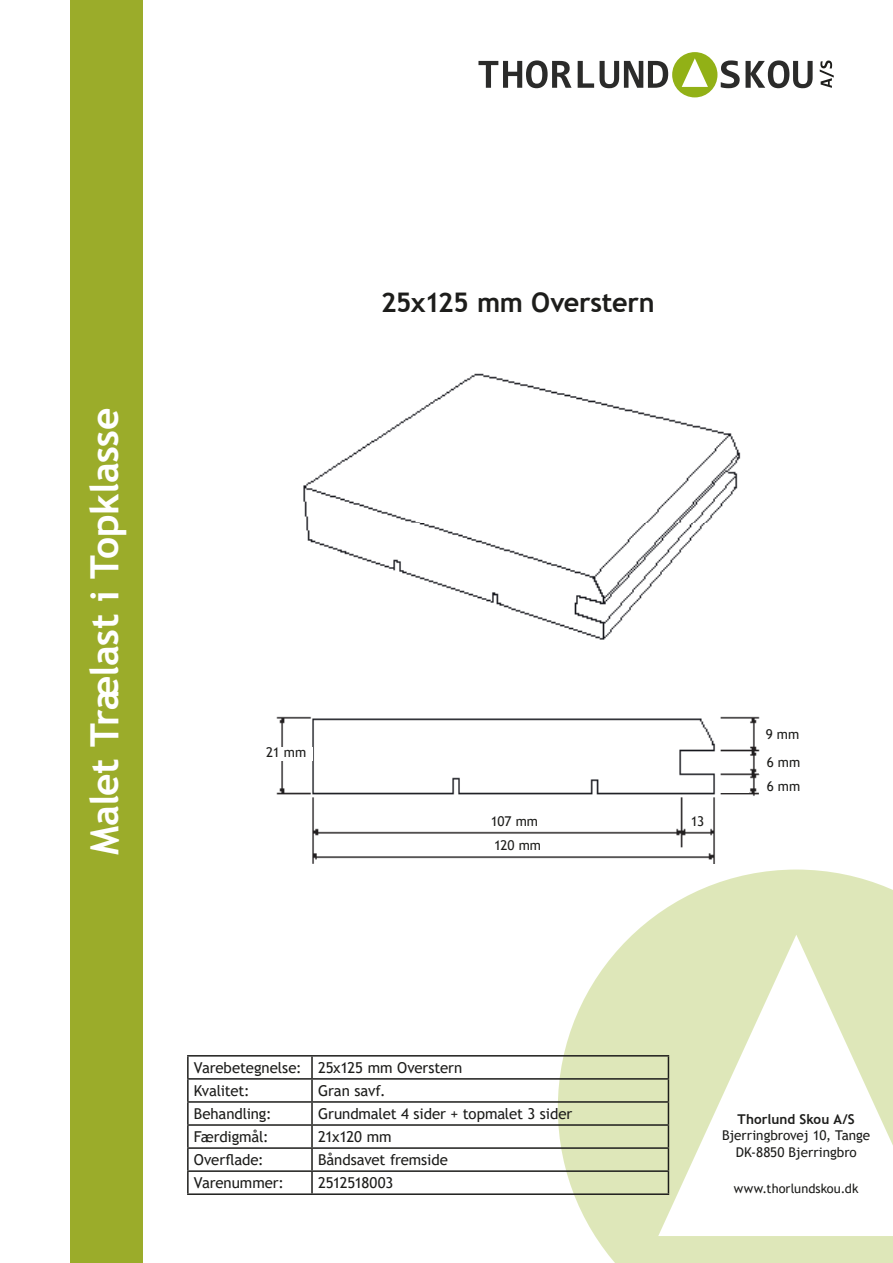
<style>
.page{position:relative;width:893px;height:1263px;background:#fff}
.page>*{position:absolute;margin:0;border:0;box-sizing:border-box;transform-origin:0 0}
.t1{font:700 39px "Trebuchet MS";letter-spacing:-.015em;color:#fff}
.Profil_navn{font:700 27px "Trebuchet MS";letter-spacing:-.01em;color:#1d1d1b}
.Profil_info{font:15px "Trebuchet MS";letter-spacing:-.01em;color:#1d1d1b}
.Profil_info-2{font:15px "Trebuchet MS";letter-spacing:-.03em;color:#1d1d1b}
.Profil_info-3{font:13.5px/16.2px "Trebuchet MS";color:#1d1d1b;text-align:center}
.t2{font:700 13.5px "Trebuchet MS";letter-spacing:.005em;color:#1d1d1b}
.t3{font:12.75px "Trebuchet MS";letter-spacing:.005em;color:#1d1d1b}
</style>
<div class="page">
<svg style="left:558px;top:869px;width:335px;height:394px;fill:#dee7b9"></svg>
<svg style="left:658px;top:935px;width:235px;height:301px"></svg>
<div style="left:70px;top:0;width:72px;height:1263px;background:#9bac2a"></div>
<div style="left:672px;top:52px;width:45px;height:45px;background:#92b116;border-radius:50%"></div>
<svg style="left:478px;top:60px;width:94px;height:28px"></svg>
<svg style="left:578px;top:61px;width:16px;height:27px"></svg>
<svg style="left:600px;top:61px;width:68px;height:27px"></svg>
<svg style="left:721px;top:60px;width:92px;height:28px"></svg>
<svg style="left:820px;top:61px;width:14px;height:27px"></svg>
<svg style="left:682px;top:58px;width:26px;height:29px"></svg>
<hr style="left:187px;top:1055px;width:125px;height:1px;background:#1d1d1b">
<hr style="left:187px;top:1056px;width:2px;height:22px;background:#1d1d1b">
<hr style="left:312px;top:1055px;width:357px;height:1px;background:#1d1d1b">
<hr style="left:311px;top:1056px;width:2px;height:22px;background:#1d1d1b">
<hr style="left:187px;top:1078px;width:125px;height:2px;background:#1d1d1b">
<hr style="left:187px;top:1080px;width:2px;height:21px;background:#1d1d1b">
<hr style="left:312px;top:1078px;width:357px;height:2px;background:#1d1d1b">
<hr style="left:311px;top:1080px;width:2px;height:21px;background:#1d1d1b">
<hr style="left:187px;top:1101px;width:125px;height:2px;background:#1d1d1b">
<hr style="left:187px;top:1103px;width:2px;height:21px;background:#1d1d1b">
<hr style="left:312px;top:1101px;width:357px;height:2px;background:#1d1d1b">
<hr style="left:311px;top:1103px;width:2px;height:21px;background:#1d1d1b">
<hr style="left:187px;top:1124px;width:125px;height:2px;background:#1d1d1b">
<hr style="left:187px;top:1126px;width:2px;height:21px;background:#1d1d1b">
<hr style="left:312px;top:1124px;width:357px;height:2px;background:#1d1d1b">
<hr style="left:311px;top:1126px;width:2px;height:21px;background:#1d1d1b">
<hr style="left:187px;top:1147px;width:125px;height:2px;background:#1d1d1b">
<hr style="left:187px;top:1149px;width:2px;height:21px;background:#1d1d1b">
<hr style="left:312px;top:1147px;width:357px;height:2px;background:#1d1d1b">
<hr style="left:311px;top:1149px;width:2px;height:21px;background:#1d1d1b">
<hr style="left:187px;top:1170px;width:125px;height:2px;background:#1d1d1b">
<hr style="left:187px;top:1172px;width:2px;height:21px;background:#1d1d1b">
<hr style="left:312px;top:1170px;width:357px;height:2px;background:#1d1d1b">
<hr style="left:311px;top:1172px;width:2px;height:21px;background:#1d1d1b">
<svg style="left:668px;top:1056px;width:1px;height:137px"></svg>
<hr style="left:187px;top:1193px;width:125px;height:2px;background:#1d1d1b">
<hr style="left:312px;top:1193px;width:357px;height:2px;background:#1d1d1b">
<img style="left:276px;top:373px;width:484px;height:491px">
<div style="left:260px;top:747px;width:53px;height:13px;background:#fff"></div>
<div style="left:488px;top:816px;width:53px;height:14px;background:#fff"></div>
<div style="left:491px;top:840px;width:53px;height:13px;background:#fff"></div>
<div style="left:686px;top:816px;width:23px;height:14px;background:#fff"></div>
<div style="left:722px;top:727px;width:28px;height:15px;background:#fff"></div>
<div style="left:721px;top:754px;width:28px;height:15px;background:#fff"></div>
<div style="left:720px;top:778px;width:28px;height:15px;background:#fff"></div>
<div style="left:759px;top:729px;width:47px;height:17px;background:#fff"></div>
<h1 class="t1" style="left:80px;top:855px;width:449px;rotate:-90deg">Malet Trælast i Topklasse</h1>
<p class="Profil_navn" style="left:381px;top:285px;width:275px">25x125 mm Overstern</p>
<p class="Profil_info-3" style="left:266px;top:744px;width:42px">21 mm</p>
<p class="Profil_info-3" style="left:491px;top:813px;width:49px">107 mm</p>
<p class="Profil_info-3" style="left:494px;top:837px;width:48px">120 mm</p>
<p class="Profil_info-3" style="left:691px;top:813px;width:15px">13</p>
<p class="Profil_info-3" style="left:766px;top:726px;width:35px">9 mm</p>
<p class="Profil_info-3" style="left:767px;top:753px;width:35px">6 mm</p>
<p class="Profil_info-3" style="left:767px;top:778px;width:35px">6 mm</p>
<p class="Profil_info" style="left:194px;top:1058px;width:109px">Varebetegnelse:</p>
<p class="Profil_info" style="left:318px;top:1058px;width:146px">25x125 mm Overstern</p>
<p class="Profil_info" style="left:194px;top:1081px;width:57px">Kvalitet:</p>
<p class="Profil_info" style="left:318px;top:1081px;width:69px">Gran savf.</p>
<p class="Profil_info" style="left:194px;top:1104px;width:79px">Behandling:</p>
<p class="Profil_info" style="left:318px;top:1104px;width:256px">Grundmalet 4 sider + topmalet 3 sider</p>
<p class="Profil_info" style="left:194px;top:1127px;width:76px">Færdigmål:</p>
<p class="Profil_info-2" style="left:318px;top:1127px;width:75px">21x120 mm</p>
<p class="Profil_info" style="left:194px;top:1150px;width:71px">Overflade:</p>
<p class="Profil_info" style="left:318px;top:1150px;width:131px">Båndsavet fremside</p>
<p class="Profil_info" style="left:194px;top:1173px;width:92px">Varenummer:</p>
<p class="Profil_info" style="left:318px;top:1173px;width:77px">2512518003</p>
<p class="t2" style="left:738px;top:1111px;width:119px">Thorlund Skou A/S</p>
<p class="Profil_info-3" style="left:722px;top:1127px;width:150px">Bjerringbrovej 10, Tange<br>DK-8850 Bjerringbro</p>
<p class="t3" style="left:734px;top:1181px;width:126px">www.thorlundskou.dk</p>
</div>
